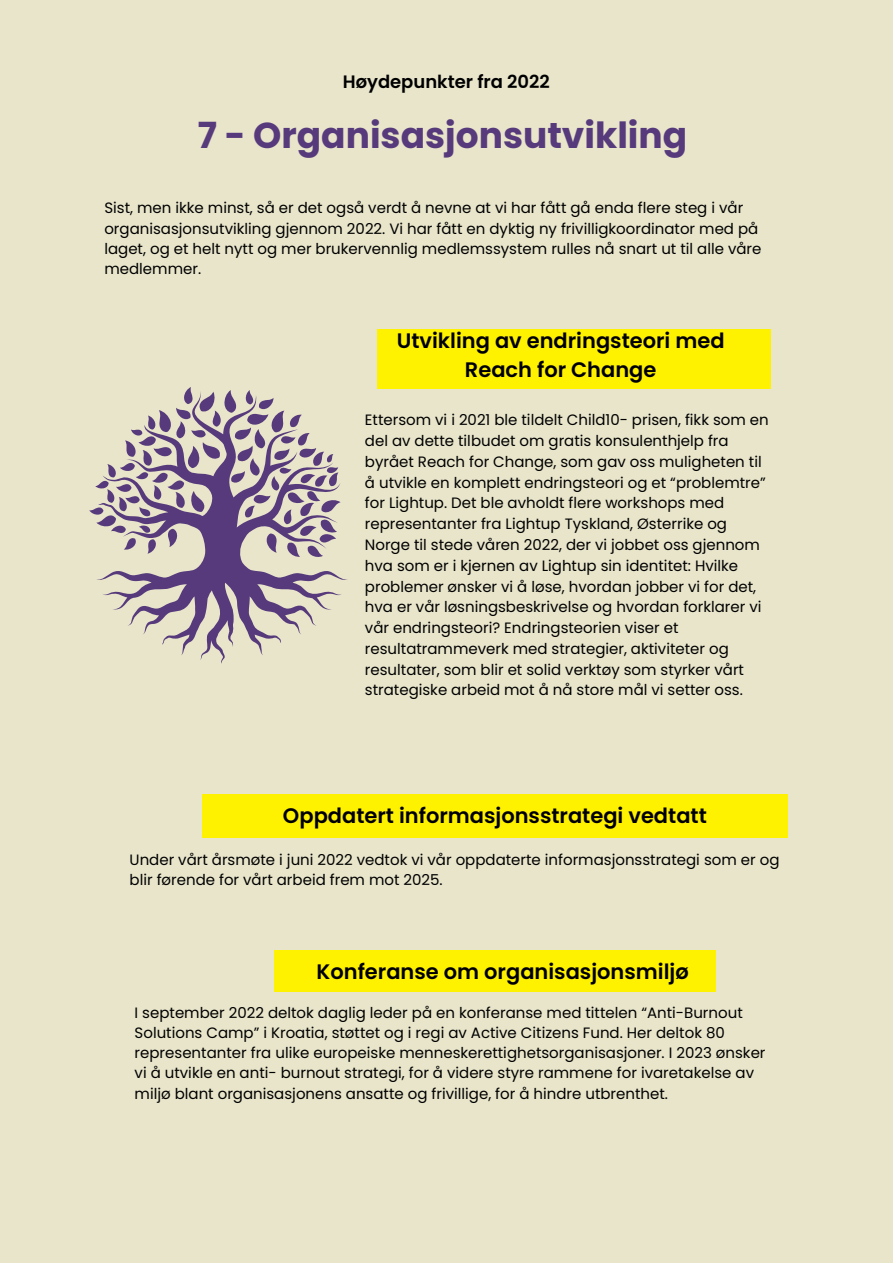
<style>
.page{position:relative;width:893px;height:1264px;background:#fff}
.page>*{position:absolute;margin:0;border:0;box-sizing:border-box;transform-origin:0 0}
.t1{font:700 36px "Poppins";color:#573a7b}
.t2{font:600 21px/29.2px "Poppins";color:#000;text-align:center}
.t3{font:600 18px "Poppins";color:#000}
.t4{font:15px/20.7px "Poppins";color:#000}
</style>
<div class="page">
<div style="left:0;top:0;width:892px;height:1262px;background:#e8e5cb"></div>
<div style="left:377px;top:329px;width:393px;height:59px;background:#fff200"></div>
<div style="left:202px;top:794px;width:585px;height:44px;background:#fff200"></div>
<div style="left:274px;top:949px;width:442px;height:42px;background:#fff200"></div>
<svg style="left:96px;top:390px;width:252px;height:273px"></svg>
<p class="t3" style="left:343px;top:69px;width:208px">Høydepunkter fra 2022</p>
<p class="t1" style="left:198px;top:110px;width:491px">7 - Organisasjonsutvikling</p>
<p class="t4" style="left:104px;top:198px;width:658px;line-height:20.2px">Sist, men ikke minst, så er det også verdt å nevne at vi har fått gå enda flere steg i vår organisasjonsutvikling gjennom 2022. Vi har fått en dyktig ny frivilligkoordinator med på laget, og et helt nytt og mer brukervennlig medlemssystem rulles nå snart ut til alle våre medlemmer.</p>
<p class="t2" style="left:397px;top:326px;width:329px">Utvikling av endringsteori med<br>Reach for Change</p>
<p class="t4" style="left:365px;top:409px;width:405px">Ettersom vi i 2021 ble tildelt Child10- prisen, fikk som en del av dette tilbudet om gratis konsulenthjelp fra byrået Reach for Change, som gav oss muligheten til å utvikle en komplett endringsteori og et “problemtre” for Lightup. Det ble avholdt flere workshops med representanter fra Lightup Tyskland, Østerrike og Norge til stede våren 2022, der vi jobbet oss gjennom hva som er i kjernen av Lightup sin identitet: Hvilke problemer ønsker vi å løse, hvordan jobber vi for det, hva er vår løsningsbeskrivelse og hvordan forklarer vi vår endringsteori? Endringsteorien viser et resultatrammeverk med strategier, aktiviteter og resultater, som blir et solid verktøy som styrker vårt strategiske arbeid mot å nå store mål vi setter oss.</p>
<p class="t2" style="left:283px;top:800px;width:425px">Oppdatert informasjonsstrategi vedtatt</p>
<p class="t4" style="left:130px;top:849px;width:651px;line-height:20.2px">Under vårt årsmøte i juni 2022 vedtok vi vår oppdaterte informasjonsstrategi som er og blir førende for vårt arbeid frem mot 2025.</p>
<p class="t2" style="left:316px;top:956px;width:373px">Konferanse om organisasjonsmiljø</p>
<p class="t4" style="left:135px;top:1002px;width:632px;line-height:20.2px">I september 2022 deltok daglig leder på en konferanse med tittelen “Anti-Burnout Solutions Camp” i Kroatia, støttet og i regi av Active Citizens Fund. Her deltok 80 representanter fra ulike europeiske menneskerettighetsorganisasjoner. I 2023 ønsker vi å utvikle en anti- burnout strategi, for å videre styre rammene for ivaretakelse av miljø blant organisasjonens ansatte og frivillige, for å hindre utbrenthet.</p>
</div>
